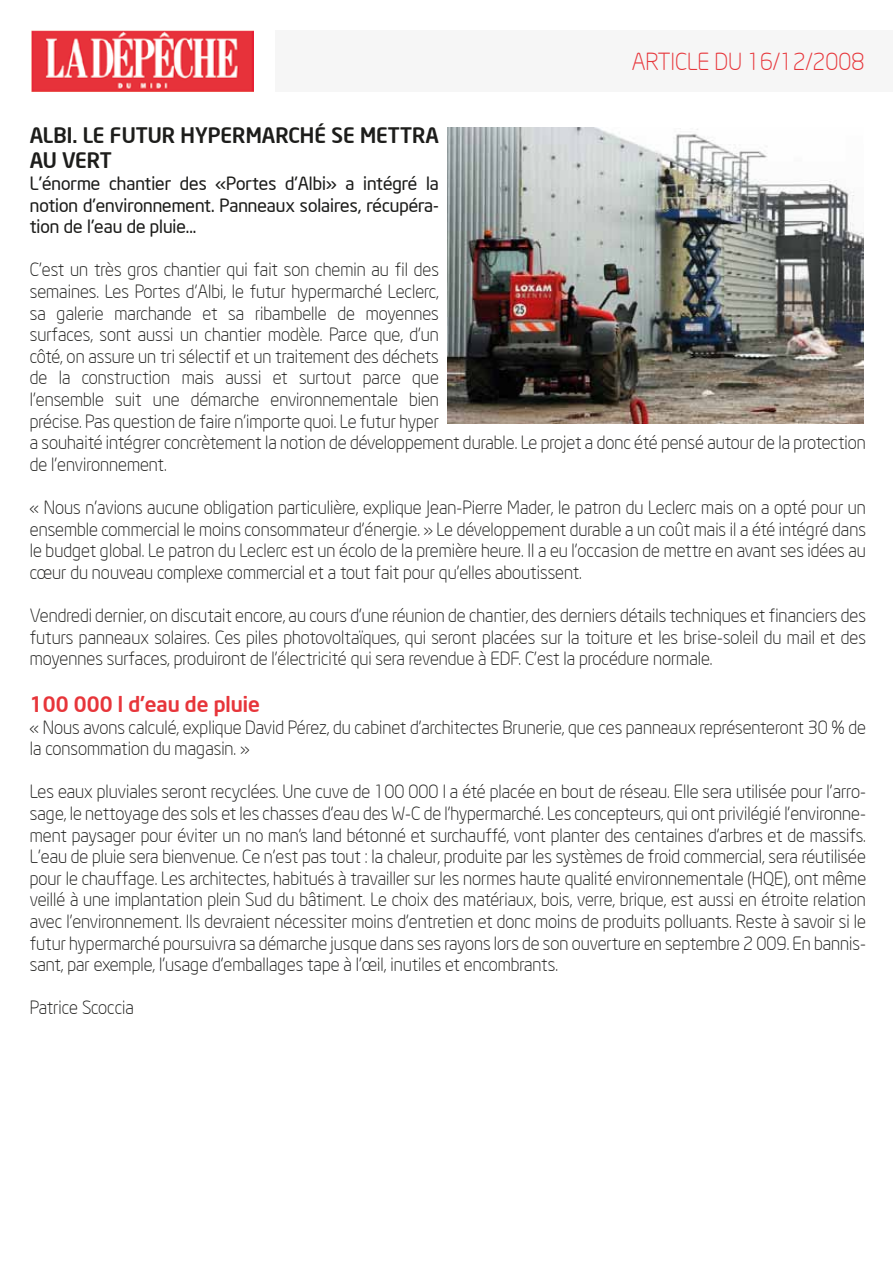
<style>
.page{position:relative;width:893px;height:1263px;background:#fff}
.page>*{position:absolute;margin:0;border:0;box-sizing:border-box;transform-origin:0 0}
.t1{font:300 23.1px "Neo Sans Intel";color:#e7353a}
.t2{font:500 21px/25.2px "Neo Sans Intel";color:#1d1d1b}
.t3{font:500 21px "Neo Sans Intel";color:#e7353a}
.t4{font:300 18px/21.6px "Neo Sans Intel";color:#1d1d1b;text-align:justify}
.t5{font:18px/21.6px "Neo Sans Intel";color:#1d1d1b;text-align:justify}
</style>
<div class="page">
<img style="left:31px;top:31px;width:222px;height:61px">
<div style="left:275px;top:31px;width:618px;height:61px;background:#f6f6f6"></div>
<img style="left:448px;top:128px;width:415px;height:296px">
<p class="t1" style="left:632px;top:48px;width:234px">ARTICLE DU 16/12/2008</p>
<p class="t2" style="left:30px;top:122px;width:411px">ALBI. LE FUTUR HYPERMARCHÉ SE METTRA<br>AU VERT</p>
<p class="t5" style="left:30px;top:172px;width:411px">L'énorme chantier des «Portes d'Albi» a intégré la notion d'environnement. Panneaux solaires, récupéra&shy;tion de l'eau de pluie...</p>
<p class="t4" style="left:30px;top:259px;width:837px;text-align:left">C'est un très gros chantier qui fait son chemin au fil des<br>semaines. Les Portes d'Albi, le futur hypermarché Leclerc,<br>sa galerie marchande et sa ribambelle de moyennes<br>surfaces, sont aussi un chantier modèle. Parce que, d'un<br>côté, on assure un tri sélectif et un traitement des déchets<br>de la construction mais aussi et surtout parce que<br>l'ensemble suit une démarche environnementale bien<br>précise. Pas question de faire n'importe quoi. Le futur hyper<br>a souhaité intégrer concrètement la notion de développement durable. Le projet a donc été pensé autour de la protection de l'environnement.</p>
<p class="t4" style="left:30px;top:496px;width:838px">« Nous n'avions aucune obligation particulière, explique Jean-Pierre Mader, le patron du Leclerc mais on a opté pour un ensemble commercial le moins consommateur d'énergie. » Le développement durable a un coût mais il a été intégré dans le budget global. Le patron du Leclerc est un écolo de la première heure. Il a eu l'occasion de mettre en avant ses idées au cœur du nouveau complexe commercial et a tout fait pour qu'elles aboutissent.</p>
<p class="t4" style="left:30px;top:604px;width:838px">Vendredi dernier, on discutait encore, au cours d'une réunion de chantier, des derniers détails techniques et financiers des futurs panneaux solaires. Ces piles photovoltaïques, qui seront placées sur la toiture et les brise-soleil du mail et des moyennes surfaces, produiront de l'électricité qui sera revendue à EDF. C'est la procédure normale.</p>
<p class="t3" style="left:30px;top:691px;width:232px">100 000 l d'eau de pluie</p>
<p class="t4" style="left:30px;top:716px;width:837px">« Nous avons calculé, explique David Pérez, du cabinet d'architectes Brunerie, que ces panneaux représenteront 30 % de la consommation du magasin. »</p>
<p class="t4" style="left:30px;top:781px;width:838px">Les eaux pluviales seront recyclées. Une cuve de 100 000 l a été placée en bout de réseau. Elle sera utilisée pour l'arro&shy;sage, le nettoyage des sols et les chasses d'eau des W-C de l'hypermarché. Les concepteurs, qui ont privilégié l'environne&shy;ment paysager pour éviter un no man's land bétonné et surchauffé, vont planter des centaines d'arbres et de massifs.<br>L'eau de pluie sera bienvenue. Ce n'est pas tout : la chaleur, produite par les systèmes de froid commercial, sera réutilisée pour le chauffage. Les architectes, habitués à travailler sur les normes haute qualité environnementale (HQE), ont même veillé à une implantation plein Sud du bâtiment. Le choix des matériaux, bois, verre, brique, est aussi en étroite relation avec l'environnement. Ils devraient nécessiter moins d'entretien et donc moins de produits polluants. Reste à savoir si le futur hypermarché poursuivra sa démarche jusque dans ses rayons lors de son ouverture en septembre 2 009. En bannis&shy;sant, par exemple, l'usage d'emballages tape à l'œil, inutiles et encombrants.</p>
<p class="t4" style="left:30px;top:997px;width:106px">Patrice Scoccia</p>
</div>
